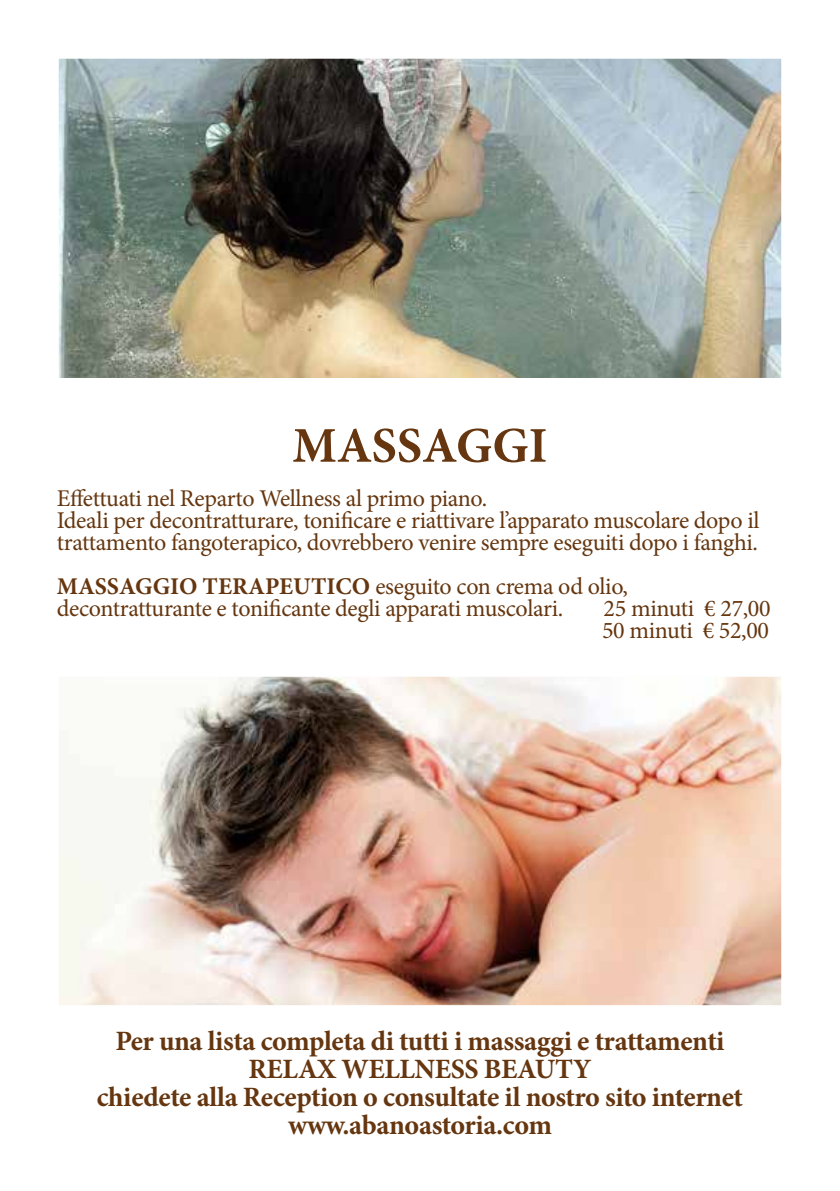
<style>
.page{position:relative;width:840px;height:1191px;background:#fff}
.page>*{position:absolute;margin:0;border:0;box-sizing:border-box;transform-origin:0 0}
.t1{font:700 50px "Minion Pro";color:#65360f}
.t2{font:700 28px/28px "Minion Pro";letter-spacing:-.015em;color:#65360f;text-align:center}
.t3{font:24px/22px "Minion Pro";letter-spacing:-.015em;color:#65360f}
.s1{font-weight:700}
</style>
<div class="page">
<img style="left:60px;top:60px;width:719px;height:317px">
<div style="left:57px;top:57px;width:725px;height:323px;border:2px solid #fff"></div>
<img style="left:60px;top:677px;width:719px;height:327px">
<div style="left:57px;top:674px;width:725px;height:333px;border:2px solid #fff"></div>
<h1 class="t1" style="left:292px;top:410px;width:256px">MASSAGGI</h1>
<p class="t3" style="left:57px;top:487px;width:704px">Effettuati nel Reparto Wellness al primo piano.<br>Ideali per decontratturare, tonificare e riattivare l’apparato muscolare dopo il trattamento fangoterapico, dovrebbero venire sempre eseguiti dopo i fanghi.</p>
<p class="t3" style="left:57px;top:575px;width:572px"><span class="s1">MASSAGGIO TERAPEUTICO</span> eseguito con crema od olio, decontratturante e tonificante degli apparati muscolari.</p>
<p class="t3" style="left:601px;top:597px;width:170px">25 minuti € 27,00<br>50 minuti € 52,00</p>
<p class="t2" style="left:97px;top:1026px;width:647px">Per una lista completa di tutti i massaggi e trattamenti RELAX WELLNESS BEAUTY<br>chiedete alla Reception o consultate il nostro sito internet www.abanoastoria.com</p>
</div>
